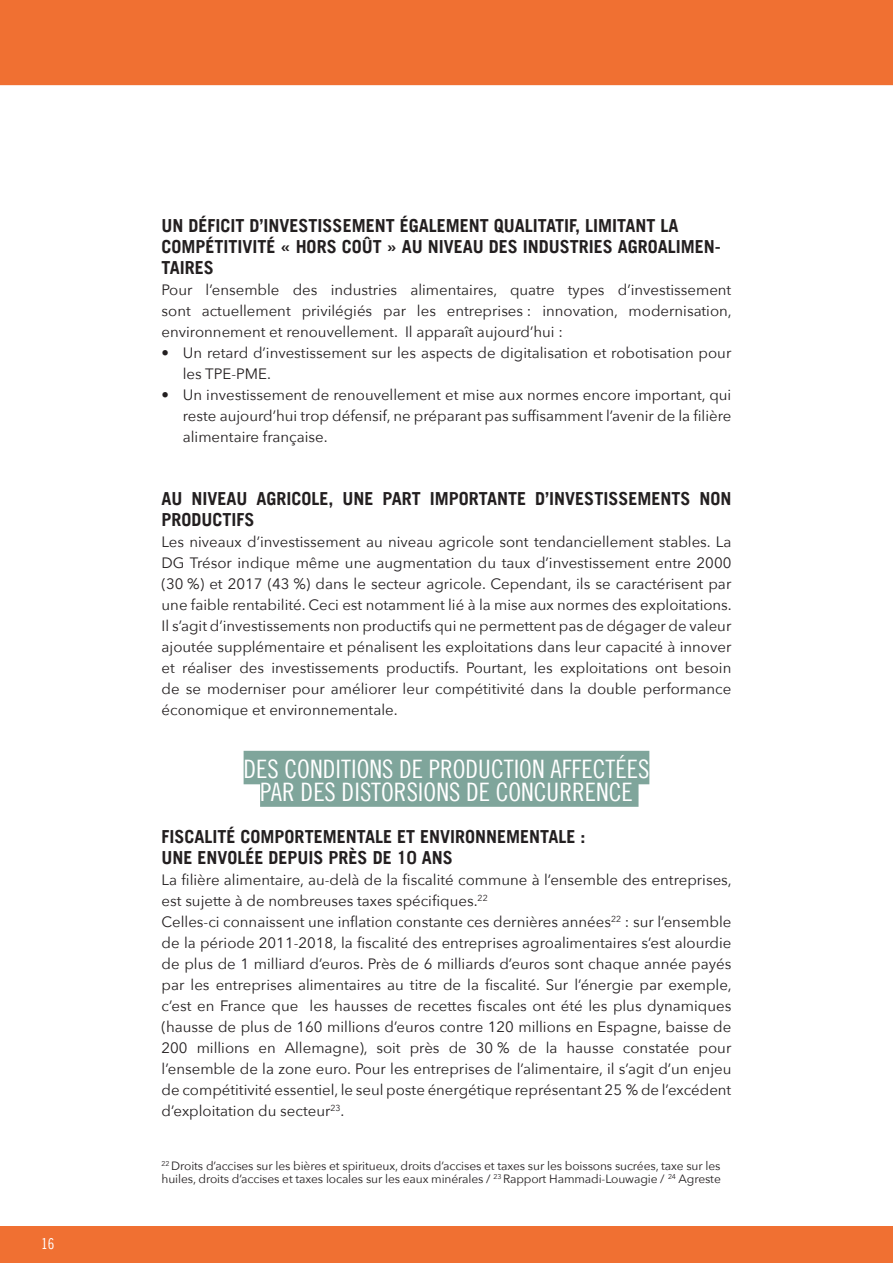
<style>
.page{position:relative;width:893px;height:1263px;background:#fff}
.page>*{position:absolute;margin:0;border:0;box-sizing:border-box;transform-origin:0 0}
.T2{font:25.5px/22.5px "Trade Gothic LT Cond Eighteen";color:#fff;text-align:center}
.T3{font:700 18px/21px "Trade Gothic LT";color:#231f20}
.TEXTE{font:700 18px/21px "Trade Gothic LT";color:#231f20}
.T2-2{font:700 18px "Trade Gothic LT";color:#231f20}
.TEXTE-2{font:15px/21px "Avenir Next";color:#231f20;text-align:justify}
.t1{font:15px "Trade Gothic LT Cond Eighteen";color:#fff}
.TEXTE-3{font:12px/13.5px "Avenir Next";letter-spacing:-.01em;color:#231f20}
</style>
<div class="page">
<div style="left:0;top:1226px;width:893px;height:37px;background:#f07032"></div>
<hr style="left:0;top:84px;width:893px;height:1px;background:#f07032">
<div style="left:244px;top:751px;width:405px;height:33px;background:#7fa59b"></div>
<div style="left:260px;top:773px;width:378px;height:34px;background:#7fa59b"></div>
<div style="left:0;top:0;width:893px;height:84px;background:#f07032"></div>
<p class="t1" style="left:41px;top:1234px;width:15px">16</p>
<p class="T3" style="left:162px;top:215px;width:561px">UN DÉFICIT D’INVESTISSEMENT ÉGALEMENT QUALITATIF, LIMITANT LA<br>COMPÉTITIVITÉ « HORS COÛT » AU NIVEAU DES INDUSTRIES AGROALIMEN-<br>TAIRES</p>
<p class="TEXTE-2" style="left:162px;top:279px;width:572px">Pour l’ensemble des industries alimentaires, quatre types d’investissement sont actuellement privilégiés par les entreprises : innovation, modernisation, environnement et renouvellement. Il apparaît aujourd’hui :</p>
<p class="TEXTE-2" style="left:183px;top:342px;width:550px;text-indent:-21px">• Un retard d’investissement sur les aspects de digitalisation et robotisation pour les TPE-PME.</p>
<p class="TEXTE-2" style="left:183px;top:384px;width:550px;text-indent:-21px">• Un investissement de renouvellement et mise aux normes encore important, qui reste aujourd’hui trop défensif, ne préparant pas suffisamment l’avenir de la filière alimentaire française.</p>
<p class="TEXTE" style="left:162px;top:488px;width:571px">AU NIVEAU AGRICOLE, UNE PART IMPORTANTE D’INVESTISSEMENTS NON<br>PRODUCTIFS</p>
<p class="TEXTE-2" style="left:162px;top:531px;width:572px">Les niveaux d’investissement au niveau agricole sont tendanciellement stables. La DG Trésor indique même une augmentation du taux d’investissement entre 2000 (30 %) et 2017 (43 %) dans le secteur agricole. Cependant, ils se caractérisent par une faible rentabilité. Ceci est notamment lié à la mise aux normes des exploitations.<br>Il s’agit d’investissements non productifs qui ne permettent pas de dégager de valeur ajoutée supplémentaire et pénalisent les exploitations dans leur capacité à innover et réaliser des investissements productifs. Pourtant, les exploitations ont besoin de se moderniser pour améliorer leur compétitivité dans la double performance économique et environnementale.</p>
<p class="T2" style="left:244px;top:758px;width:407px">DES CONDITIONS DE PRODUCTION AFFECTÉES<br>PAR DES DISTORSIONS DE CONCURRENCE</p>
<p class="T2-2" style="left:162px;top:825px;width:425px">FISCALITÉ COMPORTEMENTALE ET ENVIRONNEMENTALE :</p>
<p class="T3" style="left:162px;top:846px;width:293px">UNE ENVOLÉE DEPUIS PRÈS DE 10 ANS</p>
<p class="TEXTE-2" style="left:162px;top:868px;width:572px">La filière alimentaire, au-delà de la fiscalité commune à l’ensemble des entreprises, est sujette à de nombreuses taxes spécifiques.<sup>22</sup></p>
<p class="TEXTE-2" style="left:162px;top:910px;width:572px">Celles-ci connaissent une inflation constante ces dernières années<sup>22</sup> : sur l’ensemble de la période 2011-2018, la fiscalité des entreprises agroalimentaires s’est alourdie de plus de 1 milliard d’euros. Près de 6 milliards d’euros sont chaque année payés par les entreprises alimentaires au titre de la fiscalité. Sur l’énergie par exemple, c’est en France que les hausses de recettes fiscales ont été les plus dynamiques (hausse de plus de 160 millions d’euros contre 120 millions en Espagne, baisse de 200 millions en Allemagne), soit près de 30 % de la hausse constatée pour l’ensemble de la zone euro. Pour les entreprises de l’alimentaire, il s’agit d’un enjeu de compétitivité essentiel, le seul poste énergétique représentant 25 % de l’excédent d’exploitation du secteur<sup>23</sup>.</p>
<p class="TEXTE-3" style="left:162px;top:1158px;width:561px"><sup>22</sup> Droits d’accises sur les bières et spiritueux, droits d’accises et taxes sur les boissons sucrées, taxe sur les huiles, droits d’accises et taxes locales sur les eaux minérales / <sup>23</sup> Rapport Hammadi-Louwagie / <sup>24</sup> Agreste</p>
</div>
